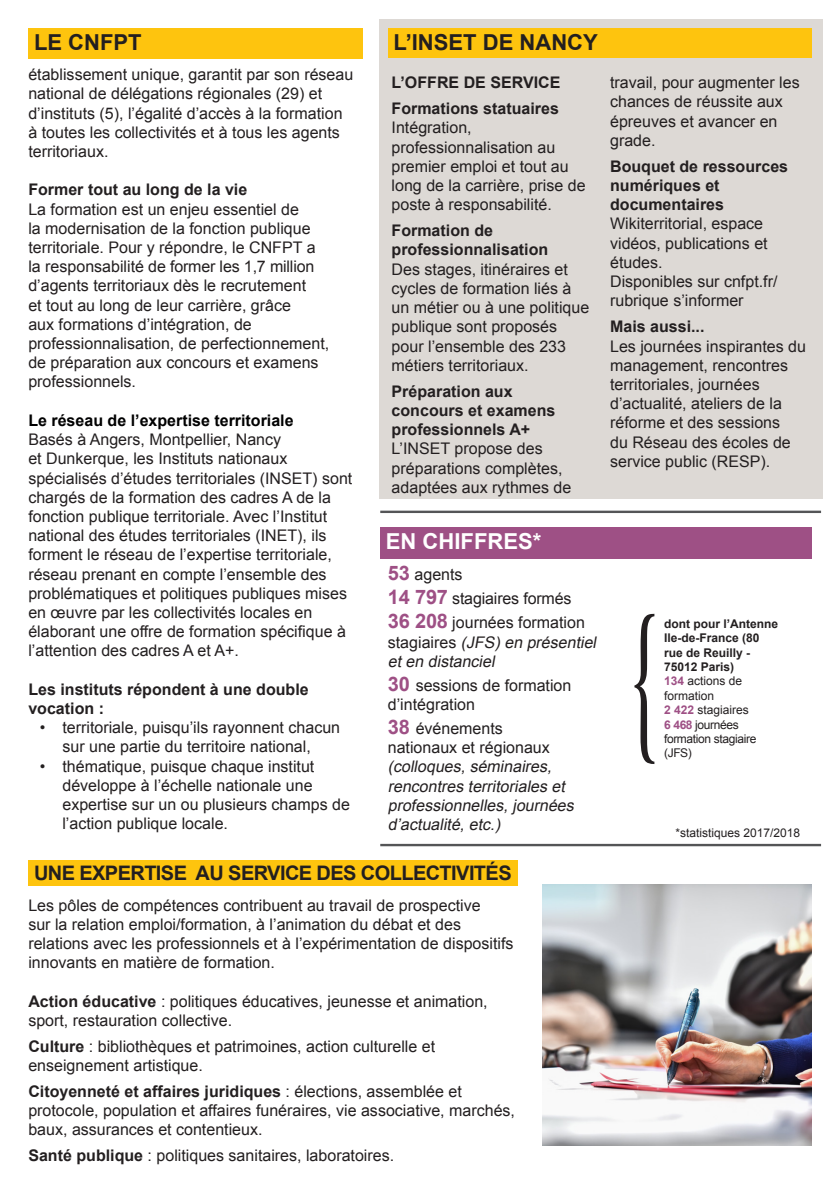
<style>
.page{position:relative;width:840px;height:1191px;background:#fff}
.page>*{position:absolute;margin:0;border:0;box-sizing:border-box;transform-origin:0 0}
.t1{font:184px "Bask Old Face";color:#231f20;scale:.48 1}
.t2{font:700 22px "Arial";color:#231f20}
.t3{font:700 22px "Arial";color:#fff}
.t4{font:700 20px "Arial";letter-spacing:-.03em;color:#231f20}
.t5{font:16px/19.2px "Arial";color:#231f20}
.t6{font:700 16px/19.2px "Arial";color:#231f20}
.t7{font:italic 16px/19.2px "Arial";color:#231f20}
.t8{font:700 16px "Arial";color:#000001}
.t9{font:12px/14.4px "Arial";color:#231f20}
.t10{font:700 12px/14.4px "Arial";color:#231f20}
.t11{font:12px/14.4px "Arial";letter-spacing:-.03em;color:#231f20}
.s1{font-weight:700;font-size:20px;color:#9e5085}
.s2{font-style:normal}
.s3{font-weight:700;font-style:normal;font-size:20px;color:#9e5085}
.s4{font-weight:700}
.s5{font-weight:700;color:#9e5085}
</style>
<div class="page">
<div style="left:379px;top:19px;width:443px;height:480px;background:#ddd9d5"></div>
<div style="left:28px;top:28px;width:335px;height:31px;background:#fec40e"></div>
<div style="left:28px;top:860px;width:489px;height:26px;background:#fec40e"></div>
<div style="left:387px;top:28px;width:424px;height:30px;background:#fec40e"></div>
<div style="left:380px;top:527px;width:431px;height:31px;background:#9e5085"></div>
<hr style="left:380px;top:510px;width:440px;height:3px;background:#545557">
<hr style="left:380px;top:844px;width:440px;height:2px;background:#545557">
<img style="left:542px;top:884px;width:269px;height:261px">
<p class="t2" style="left:34px;top:28px;width:109px">LE CNFPT</p>
<p class="t5" style="left:28px;top:65px;width:326px">établissement unique, garantit par son réseau national de délégations régionales (29) et d’instituts (5), l’égalité d’accès à la formation à toutes les collectivités et à tous les agents territoriaux.</p>
<p class="t6" style="left:28px;top:181px;width:220px">Former tout au long de la vie</p>
<p class="t5" style="left:28px;top:199px;width:302px">La formation est un enjeu essentiel de<br>la modernisation de la fonction publique territoriale. Pour y répondre, le CNFPT a la responsabilité de former les 1,7 million d’agents territoriaux dès le recrutement<br>et tout au long de leur carrière, grâce<br>aux formations d’intégration, de professionnalisation, de perfectionnement, de préparation aux concours et examens professionnels.</p>
<p class="t8" style="left:28px;top:409px;width:267px">Le réseau de l’expertise territoriale</p>
<p class="t5" style="left:28px;top:430px;width:325px">Basés à Angers, Montpellier, Nancy<br>et Dunkerque, les Instituts nationaux spécialisés d’études territoriales (INSET) sont chargés de la formation des cadres A de la fonction publique territoriale. Avec l’Institut national des études territoriales (INET), ils forment le réseau de l’expertise territoriale, réseau prenant en compte l’ensemble des problématiques et politiques publiques mises en œuvre par les collectivités locales en élaborant une offre de formation spécifique à l’attention des cadres A et A+.</p>
<p class="t6" style="left:28px;top:680px;width:282px">Les instituts répondent à une double vocation :</p>
<p class="t5" style="left:40px;top:718px;width:302px;text-align:center">• territoriale, puisqu’ils rayonnent chacun sur une partie du territoire national,</p>
<p class="t5" style="left:62px;top:756px;width:289px;text-indent:-23px">• thématique, puisque chaque institut développe à l’échelle nationale une expertise sur un ou plusieurs champs de l’action publique locale.</p>
<p class="t2" style="left:393px;top:28px;width:206px">L’INSET DE NANCY</p>
<p class="t6" style="left:391px;top:73px;width:170px">L’OFFRE DE SERVICE</p>
<p class="t6" style="left:391px;top:99px;width:169px">Formations statuaires</p>
<p class="t5" style="left:391px;top:118px;width:195px">Intégration, professionnalisation au premier emploi et tout au long de la carrière, prise de poste à responsabilité.</p>
<p class="t6" style="left:391px;top:221px;width:158px">Formation de professionnalisation</p>
<p class="t5" style="left:391px;top:260px;width:199px">Des stages, itinéraires et cycles de formation liés à un métier ou à une politique publique sont proposés pour l’ensemble des 233 métiers territoriaux.</p>
<p class="t6" style="left:391px;top:382px;width:165px">Préparation aux concours et examens professionnels A+</p>
<p class="t5" style="left:391px;top:439px;width:181px">L’INSET propose des préparations complètes, adaptées aux rythmes de</p>
<p class="t3" style="left:386px;top:527px;width:157px">EN CHIFFRES*</p>
<p class="t5" style="left:387px;top:565px;width:76px"><span class="s1">53</span> agents</p>
<p class="t5" style="left:387px;top:587px;width:198px;line-height:24px"><span class="s1">14 797</span> stagiaires formés<br><span class="s1">36 208</span> journées formation</p>
<p class="t7" style="left:387px;top:632px;width:213px"><span class="s2">s ta g i a i re s</span> (JFS)en présentiel eten distanciel</p>
<p class="t5" style="left:387px;top:675px;width:185px"><span class="s1">30</span> sessions de formation d’intégration</p>
<p class="t7" style="left:387px;top:719px;width:191px"><span class="s3">38</span> <span class="s2">événements<br>nationaux et régionaux </span>(colloques,séminaires, rencontres territoriales et professionnelles,journées d’actualité,etc.)</p>
<p class="t4" style="left:34px;top:860px;width:479px">UNE EXPERTISE AU SERVICE DES COLLECTIVITÉS</p>
<p class="t5" style="left:28px;top:895px;width:486px">Les pôles de compétences contribuent au travail de prospective<br>sur la relation emploi/formation, à l’animation du débat et des relations avec les professionnels et à l’expérimentation de dispositifs innovants en matière de formation.</p>
<p class="t5" style="left:28px;top:991px;width:460px"><span class="s4">Action éducative</span> : politiques éducatives, jeunesse et animation, sport, restauration collective.</p>
<p class="t5" style="left:28px;top:1036px;width:408px"><span class="s4">Culture</span> : bibliothèques et patrimoines, action culturelle et enseignement artistique.</p>
<p class="t5" style="left:28px;top:1082px;width:488px"><span class="s4">Citoyenneté et affaires juridiques</span> : élections, assemblée et protocole, population et affaires funéraires, vie associative, marchés, baux, assurances et contentieux.</p>
<p class="t5" style="left:28px;top:1146px;width:367px"><span class="s4">Santé publique</span> : politiques sanitaires, laboratoires.</p>
<p class="t5" style="left:609px;top:73px;width:191px">travail, pour augmenter les chances de réussite aux épreuves et avancer en grade.</p>
<p class="t6" style="left:609px;top:157px;width:179px">Bouquet de ressources numériques et documentaires</p>
<p class="t5" style="left:609px;top:214px;width:159px">Wikiterritorial, espace vidéos, publications et études.</p>
<p class="t5" style="left:609px;top:272px;width:169px">Disponibles sur cnfpt.fr/ rubrique s’informer</p>
<p class="t6" style="left:609px;top:317px;width:96px">Mais aussi...</p>
<p class="t5" style="left:609px;top:336px;width:197px">Les journées inspirantes du management, rencontres territoriales, journées d’actualité, ateliers de la réforme et des sessions<br>du Réseau des écoles de service public (RESP).</p>
<p class="t1" style="left:630px;top:580px;width:55px">{</p>
<p class="t10" style="left:663px;top:617px;width:115px">dont pour l’Antenne<br>Ile-de-France (80 rue de Reuilly -<br>75012 Paris)</p>
<p class="t9" style="left:663px;top:674px;width:80px"><span class="s5">134</span> actions de formation</p>
<p class="t9" style="left:663px;top:703px;width:86px"><span class="s5">2 422</span> stagiaires</p>
<p class="t11" style="left:663px;top:717px;width:94px"><span class="s5">6 468</span> journées formation stagiaire (JFS)</p>
<p class="t9" style="left:675px;top:825px;width:126px">*statistiques 2017/2018</p>
</div>
